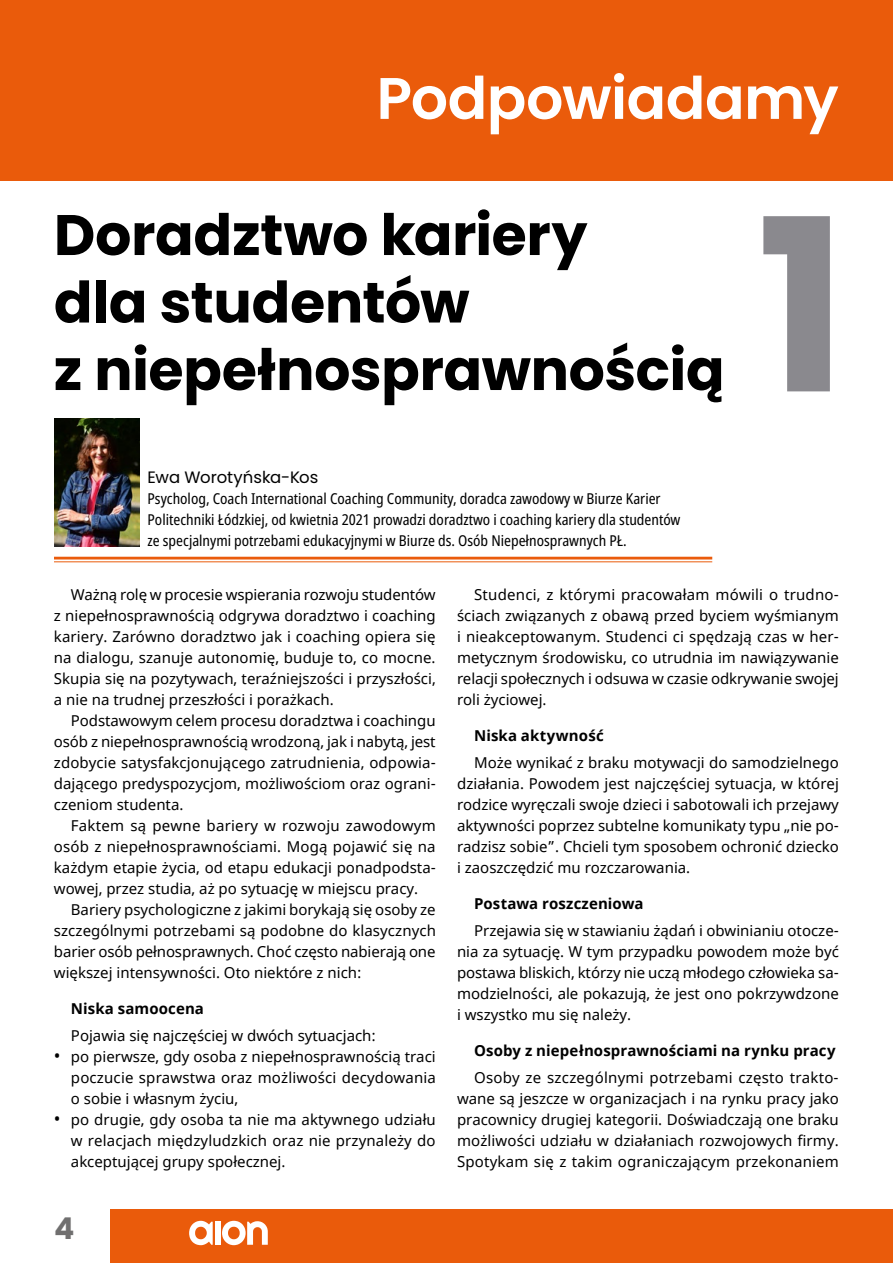
<style>
.page{position:relative;width:893px;height:1263px;background:#fff}
.page>*{position:absolute;margin:0;border:0;box-sizing:border-box;transform-origin:0 0}
.t1{font:700 240px "Poppins";color:#8a898e}
.t2{font:600 58.5px "Poppins";letter-spacing:-.01em;color:#fff}
.t3{font:700 57px/67.5px "Poppins";letter-spacing:-.005em;color:#000}
.t4{font:700 30px "Poppins";color:#706f6f}
.t5{font:16.5px "Poppins";letter-spacing:-.005em;color:#000}
.t6{font:15px/21px "Noto Sans";color:#000;text-align:justify}
.t7{font:condensed 15px/21px "Noto Sans";color:#000}
.t8{font:700 15px "Noto Sans";letter-spacing:.01em;color:#000}
.s1{font-size:18px}
</style>
<div class="page">
<div style="left:110px;top:1209px;width:783px;height:54px;background:#ea5b0b"></div>
<svg style="left:189px;top:1221px;width:24px;height:24px"></svg>
<div style="left:215px;top:1222px;width:6px;height:23px;background:#fff"></div>
<svg style="left:222px;top:1221px;width:46px;height:24px"></svg>
<div style="left:0;top:0;width:893px;height:180px;background:#ea5b0b"></div>
<hr style="left:54px;top:557px;width:658px;height:2px;background:#ea5b0b">
<hr style="left:54px;top:561px;width:658px;height:1px;background:#ea5b0b">
<img style="left:54px;top:419px;width:85px;height:127px">
<h2 class="t2" style="left:376px;top:64px;width:464px">Podpowiadamy</h2>
<h3 class="t3" style="left:54px;top:202px;width:672px">Doradztwo kariery<br>dla studentów<br>z niepełnosprawnością</h3>
<h1 class="t1" style="left:757px;top:168px;width:92px">1</h1>
<p class="t5" style="left:148px;top:467px;width:172px">Ewa Worotyńska-Kos</p>
<p class="t7" style="left:148px;top:488px;width:534px">Psycholog, Coach International Coaching Community, doradca zawodowy w Biurze Karier<br>Politechniki Łódzkiej, od kwietnia 2021 prowadzi doradztwo i coaching kariery dla studentów ze specjalnymi potrzebami edukacyjnymi w Biurze ds. Osób Niepełnosprawnych PŁ.</p>
<p class="t6" style="left:54px;top:585px;width:383px;text-indent:17px">Ważną rolę w procesie wspierania rozwoju studentów z niepełnosprawnością odgrywa doradztwo i coaching kariery. Zarówno doradztwo jak i coaching opiera się na dialogu, szanuje autonomię, buduje to, co mocne.<br>Skupia się na pozytywach, teraźniejszości i przyszłości, a nie na trudnej przeszłości i porażkach.</p>
<p class="t6" style="left:54px;top:711px;width:383px;text-indent:17px">Podstawowym celem procesu doradztwa i coachingu osób z niepełnosprawnością wrodzoną, jak i nabytą, jest zdobycie satysfakcjonującego zatrudnienia, odpowia&shy;dającego predyspozycjom, możliwościom oraz ograni&shy;czeniom studenta.</p>
<p class="t6" style="left:54px;top:816px;width:383px;text-indent:17px">Faktem są pewne bariery w rozwoju zawodowym osób z niepełnosprawnościami. Mogą pojawić się na każdym etapie życia, od etapu edukacji ponadpodsta&shy;wowej, przez studia, aż po sytuację w miejscu pracy.</p>
<p class="t6" style="left:54px;top:900px;width:383px;text-indent:17px">Bariery psychologiczne z jakimi borykają się osoby ze szczególnymi potrzebami są podobne do klasycznych barier osób pełnosprawnych. Choć często nabierają one większej intensywności. Oto niektóre z nich:</p>
<p class="t8" style="left:71px;top:998px;width:135px">Niska samoocena</p>
<p class="t6" style="left:71px;top:1026px;width:307px">Pojawia się najczęściej w dwóch sytuacjach:</p>
<p class="t6" style="left:71px;top:1047px;width:366px;text-indent:-17px"><span class="s1">•</span> po pierwsze, gdy osoba z niepełnosprawnością traci poczucie sprawstwa oraz możliwości decydowania o sobie i własnym życiu,</p>
<p class="t6" style="left:71px;top:1110px;width:366px;text-indent:-17px"><span class="s1">•</span> po drugie, gdy osoba ta nie ma aktywnego udziału w relacjach międzyludzkich oraz nie przynależy do akceptującej grupy społecznej.</p>
<h3 class="t4" style="left:54px;top:1211px;width:22px">4</h3>
<p class="t6" style="left:457px;top:585px;width:383px;text-indent:17px">Studenci, z którymi pracowałam mówili o trudno&shy;ściach związanych z obawą przed byciem wyśmianym i nieakceptowanym. Studenci ci spędzają czas w her&shy;metycznym środowisku, co utrudnia im nawiązywanie relacji społecznych i odsuwa w czasie odkrywanie swojej roli życiowej.</p>
<p class="t8" style="left:474px;top:725px;width:131px">Niska aktywność</p>
<p class="t6" style="left:457px;top:753px;width:383px;text-indent:17px">Może wynikać z braku motywacji do samodzielnego działania. Powodem jest najczęściej sytuacja, w której rodzice wyręczali swoje dzieci i sabotowali ich przejawy aktywności poprzez subtelne komunikaty typu „nie po&shy;radzisz sobie”. Chcieli tym sposobem ochronić dziecko i zaoszczędzić mu rozczarowania.</p>
<p class="t8" style="left:474px;top:893px;width:171px">Postawa roszczeniowa</p>
<p class="t6" style="left:457px;top:921px;width:383px;text-indent:17px">Przejawia się w stawianiu żądań i obwinianiu otocze&shy;nia za sytuację. W tym przypadku powodem może być postawa bliskich, którzy nie uczą młodego człowieka sa&shy;modzielności, ale pokazują, że jest ono pokrzywdzone i wszystko mu się należy.</p>
<p class="t8" style="left:474px;top:1040px;width:363px">Osoby z niepełnosprawnościami na rynku pracy</p>
<p class="t6" style="left:457px;top:1068px;width:383px;text-indent:17px">Osoby ze szczególnymi potrzebami często trakto&shy;wane są jeszcze w organizacjach i na rynku pracy jako pracownicy drugiej kategorii. Doświadczają one braku możliwości udziału w działaniach rozwojowych firmy.<br>Spotykam się z takim ograniczającym przekonaniem</p>
</div>
